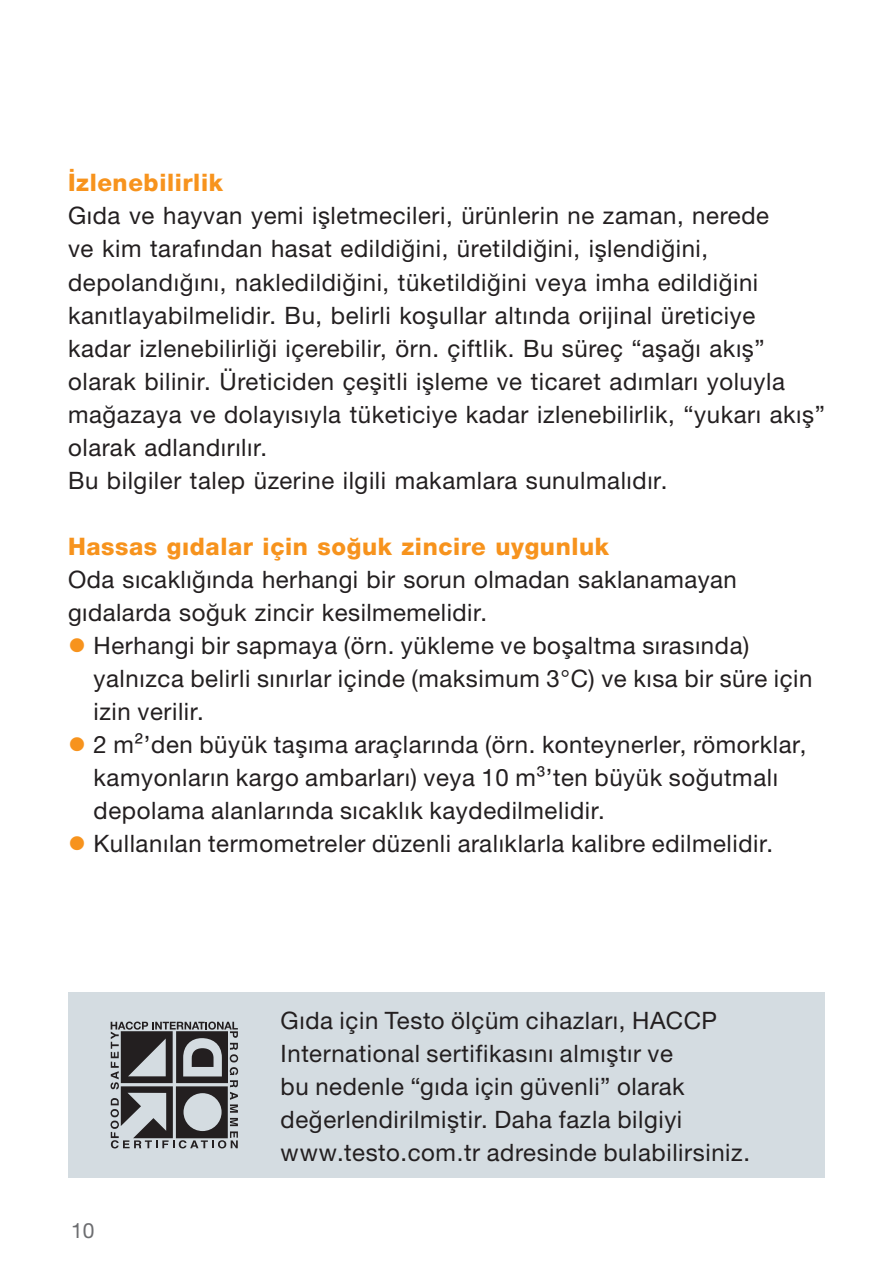
<style>
.page{position:relative;width:893px;height:1263px;background:#fff}
.page>*{position:absolute;margin:0;border:0;box-sizing:border-box;transform-origin:0 0}
.Fließtext{font:24px/33px "Helvetica Neue LTW1 G";letter-spacing:.025em;color:#231f20}
.Fließtext_3p_Einzug{font:24px/33px "Helvetica Neue LTW1 G";letter-spacing:.025em;color:#231f20}
.Fließtext-2{font:800 24px "Helvetica Neue LT Com";letter-spacing:.025em;color:#f7931d}
.t1{font:21px "Helvetica Neue LTW1 G";color:#6c6d70}
.s1{color:#f7931d}
</style>
<div class="page">
<div style="left:68px;top:992px;width:757px;height:186px;background:#d4dce1"></div>
<svg style="left:111px;top:1021px;width:127px;height:127px"></svg>
<p class="Fließtext-2" style="left:68px;top:169px;width:156px">İzlenebilirlik</p>
<p class="Fließtext" style="left:68px;top:199px;width:758px">Gıda ve hayvan yemi işletmecileri, ürünlerin ne zaman, nerede<br>ve kim tarafından hasat edildiğini, üretildiğini, işlendiğini, depolandığını, nakledildiğini, tüketildiğini veya imha edildiğini kanıtlayabilmelidir. Bu, belirli koşullar altında orijinal üreticiye<br>kadar izlenebilirliği içerebilir, örn. çiftlik. Bu süreç “aşağı akış” olarak bilinir. Üreticiden çeşitli işleme ve ticaret adımları yoluyla mağazaya ve dolayısıyla tüketiciye kadar izlenebilirlik, “yukarı akış” olarak adlandırılır.</p>
<p class="Fließtext" style="left:68px;top:463px;width:601px">Bu bilgiler talep üzerine ilgili makamlara sunulmalıdır.</p>
<p class="Fließtext-2" style="left:68px;top:532px;width:542px">Hassas gıdalar için soğuk zincire uygunluk</p>
<p class="Fließtext" style="left:68px;top:562px;width:670px">Oda sıcaklığında herhangi bir sorun olmadan saklanamayan gıdalarda soğuk zincir kesilmemelidir.</p>
<p class="Fließtext_3p_Einzug" style="left:94px;top:628px;width:720px;text-indent:-26px"><span class="s1">●</span> Herhangi bir sapmaya (örn. yükleme ve boşaltma sırasında) yalnızca belirli sınırlar içinde (maksimum 3°C) ve kısa bir süre için izin verilir.</p>
<p class="Fließtext_3p_Einzug" style="left:94px;top:727px;width:714px;text-indent:-26px"><span class="s1">●</span> 2 m²’den büyük taşıma araçlarında (örn. konteynerler, römorklar, kamyonların kargo ambarları) veya 10 m³’ten büyük soğutmalı depolama alanlarında sıcaklık kaydedilmelidir.</p>
<p class="Fließtext_3p_Einzug" style="left:68px;top:826px;width:707px"><span class="s1">●</span> Kullanılan termometreler düzenli aralıklarla kalibre edilmelidir.</p>
<p class="t1" style="left:71px;top:1218px;width:25px">10</p>
<p class="Fließtext_3p_Einzug" style="left:281px;top:1003px;width:438px">Gıda için Testo ölçüm cihazları, HACCP International sertifikasını almıştır ve<br>bu nedenle “gıda için güvenli” olarak değerlendirilmiştir. Daha fazla bilgiyi</p>
<p class="Fließtext_3p_Einzug" style="left:281px;top:1135px;width:471px">www.testo.com.tr adresinde bulabilirsiniz.</p>
</div>
